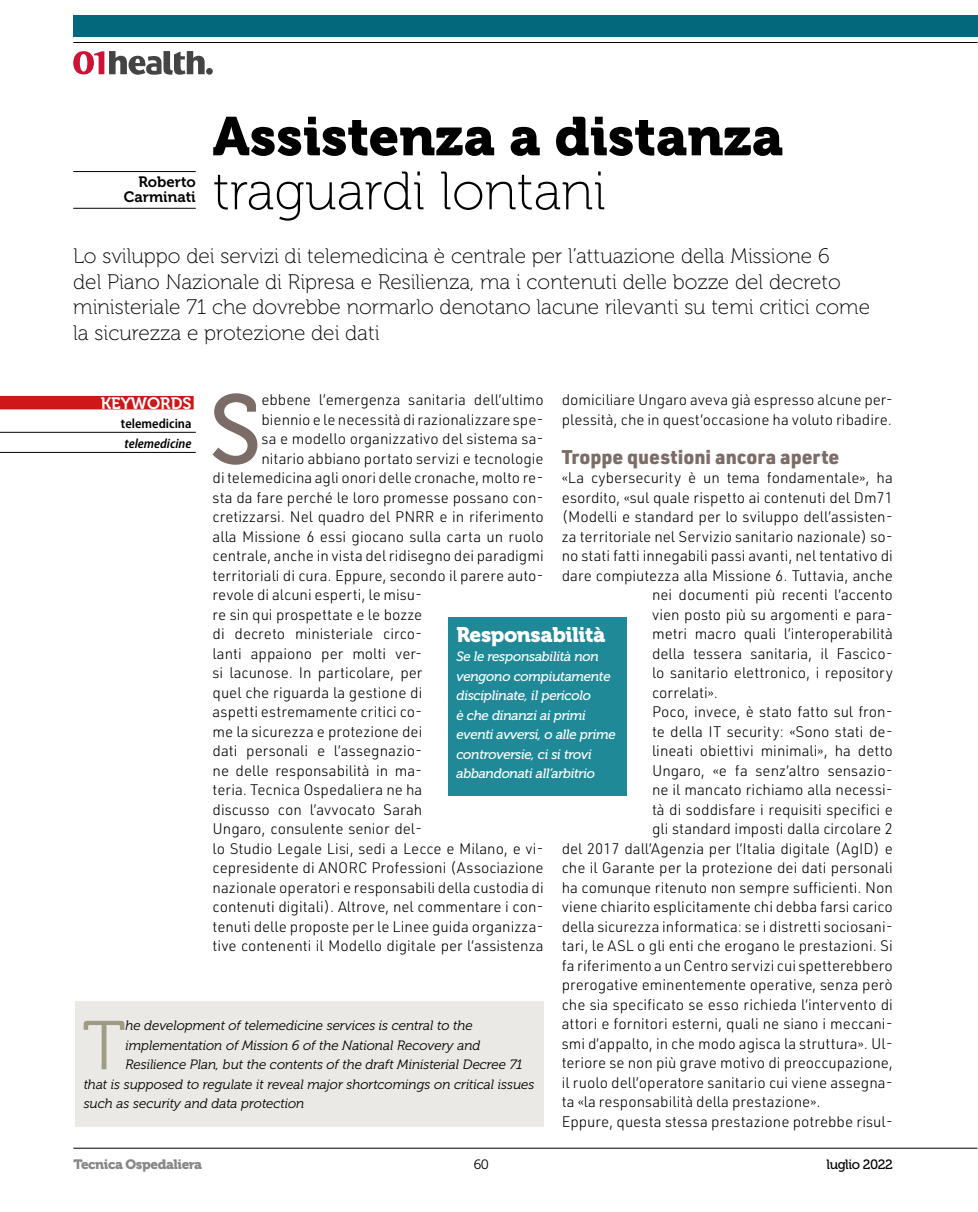
<style>
.page{position:relative;width:978px;height:1212px;background:#fff}
.page>*{position:absolute;margin:0;border:0;box-sizing:border-box;transform-origin:0 0}
.t1{font:97.8px "Museo 500";color:#7b6c67}
.t2{font:69px "Museo 300";color:#9e9c83}
.t3{font:54px "Museo 900";color:#000}
.t4{font:54px "Museo 100";color:#000}
.t5{font:21px/25.5px "Museo 100";color:#000}
.t6{font:21px "Museo 900";letter-spacing:-.02em;color:#fff}
.t7{font:900 19.5px "URWDIN";color:#7b6c67}
.t8{font:16.5px "Museo 700";color:#fff}
.t9{font:300 15px/19.5px "URWDIN";color:#000}
.t10{font:15px/15px "Museo 700";color:#000;text-align:right}
.t11{font:italic 13.5px "Museo 300";color:#000}
.t12{font:italic 13.5px/19.5px "Museo 500";letter-spacing:-.02em;color:#fff}
.t13{font:13.5px "Museo 900";letter-spacing:-.03em;color:#878787}
.t14{font:600 semi-condensed 13.5px "Myriad Pro";color:#000}
.t15{font:italic 600 semi-condensed 13.5px "Myriad Pro";color:#000}
.t16{font:13.5px "Museo 500";letter-spacing:-.03em;color:#000}
.t17{font:13.5px "Museo 300";color:#000}
</style>
<div class="page">
<hr style="left:73px;top:1148px;width:904px;height:1px;background:#000">
<hr style="left:73px;top:42px;width:904px;height:1px;background:#000">
<div style="left:73px;top:15px;width:905px;height:21px;background:#04687d"></div>
<div style="left:206px;top:68px;width:7px;height:7px;background:#444;border-radius:50%"></div>
<svg style="left:73px;top:51px;width:132px;height:24px"></svg>
<hr style="left:73px;top:171px;width:123px;height:1px;background:#000">
<hr style="left:73px;top:208px;width:123px;height:1px;background:#000">
<div style="left:0;top:396px;width:194px;height:13px;background:#cd1719"></div>
<hr style="left:0;top:432px;width:196px;height:1px;background:#000">
<hr style="left:0;top:452px;width:196px;height:1px;background:#000">
<div style="left:75px;top:1001px;width:469px;height:126px;background:#ebe9e5"></div>
<div style="left:448px;top:617px;width:179px;height:179px;background:#208998"></div>
<h3 class="t3" style="left:213px;top:106px;width:572px">Assistenza a distanza</h3>
<h3 class="t4" style="left:213px;top:162px;width:395px">traguardi lontani</h3>
<p class="t5" style="left:73px;top:244px;width:798px">Lo sviluppo dei servizi di telemedicina è centrale per l’attuazione della Missione 6<br>del Piano Nazionale di Ripresa e Resilienza, ma i contenuti delle bozze del decreto ministeriale 71 che dovrebbe normarlo denotano lacune rilevanti su temi critici come la sicurezza e protezione dei dati</p>
<p class="t10" style="left:124px;top:174px;width:74px">Roberto<br>Carminati</p>
<h1 class="t1" style="left:209px;top:376px;width:54px">S</h1>
<p class="t9" style="left:261px;top:390px;width:284px">ebbene l’emergenza sanitaria dell’ultimo</p>
<p class="t9" style="left:562px;top:390px;width:333px">domiciliare Ungaro aveva già espresso alcune per&shy;plessità, che in quest’occasione ha voluto ribadire.</p>
<h3 class="t7" style="left:562px;top:443px;width:279px">Troppe questioni ancora aperte</h3>
<p class="t9" style="left:562px;top:468px;width:333px">«La cybersecurity è un tema fondamentale», ha</p>
<p class="t9" style="left:562px;top:487px;width:333px">esordito, «sul quale rispetto ai contenuti del Dm71</p>
<p class="t9" style="left:562px;top:507px;width:333px">(Modelli e standard per lo sviluppo dell’assisten-</p>
<p class="t9" style="left:562px;top:526px;width:333px">za territoriale nel Servizio sanitario nazionale) so-</p>
<p class="t9" style="left:562px;top:546px;width:333px">no stati fatti innegabili passi avanti, nel tentativo di</p>
<p class="t9" style="left:562px;top:565px;width:333px">dare compiutezza alla Missione 6. Tuttavia, anche</p>
<p class="t9" style="left:652px;top:585px;width:242px">nei documenti più recenti l’accento</p>
<p class="t9" style="left:652px;top:604px;width:242px">vien posto più su argomenti e para-</p>
<p class="t9" style="left:652px;top:624px;width:242px">metri macro quali l’interoperabilità</p>
<p class="t9" style="left:652px;top:643px;width:242px">della tessera sanitaria, il Fascico-</p>
<p class="t9" style="left:652px;top:663px;width:242px">lo sanitario elettronico, i repository</p>
<p class="t9" style="left:652px;top:682px;width:68px">correlati».</p>
<p class="t9" style="left:652px;top:702px;width:242px">Poco, invece, è stato fatto sul fron-</p>
<p class="t9" style="left:652px;top:721px;width:242px">te della IT security: «Sono stati de-</p>
<p class="t9" style="left:652px;top:741px;width:242px">lineati obiettivi minimali», ha detto</p>
<p class="t9" style="left:652px;top:760px;width:242px">Ungaro, «e fa senz’altro sensazio-</p>
<p class="t9" style="left:652px;top:780px;width:242px">ne il mancato richiamo alla necessi-</p>
<p class="t9" style="left:652px;top:799px;width:242px">tà di soddisfare i requisiti specifici e</p>
<p class="t9" style="left:652px;top:819px;width:242px">gli standard imposti dalla circolare 2</p>
<p class="t9" style="left:562px;top:838px;width:333px">del 2017 dall’Agenzia per l’Italia digitale (AgID) e</p>
<p class="t9" style="left:562px;top:858px;width:333px">che il Garante per la protezione dei dati personali</p>
<p class="t9" style="left:562px;top:877px;width:333px">ha comunque ritenuto non sempre sufficienti. Non</p>
<p class="t9" style="left:562px;top:897px;width:333px">viene chiarito esplicitamente chi debba farsi carico</p>
<p class="t9" style="left:562px;top:916px;width:333px">della sicurezza informatica: se i distretti sociosani-</p>
<p class="t9" style="left:562px;top:936px;width:333px">tari, le ASL o gli enti che erogano le prestazioni. Si</p>
<p class="t9" style="left:562px;top:955px;width:333px">fa riferimento a un Centro servizi cui spetterebbero</p>
<p class="t9" style="left:562px;top:975px;width:333px">prerogative eminentemente operative, senza però</p>
<p class="t9" style="left:562px;top:994px;width:333px">che sia specificato se esso richieda l’intervento di</p>
<p class="t9" style="left:562px;top:1014px;width:333px">attori e fornitori esterni, quali ne siano i meccani-</p>
<p class="t9" style="left:562px;top:1033px;width:333px">smi d’appalto, in che modo agisca la struttura». Ul-</p>
<p class="t9" style="left:562px;top:1053px;width:333px">teriore se non più grave motivo di preoccupazione,</p>
<p class="t9" style="left:562px;top:1072px;width:333px">il ruolo dell’operatore sanitario cui viene assegna-</p>
<p class="t9" style="left:562px;top:1092px;width:260px">ta «la responsabilità della prestazione».</p>
<p class="t9" style="left:562px;top:1111px;width:333px">Eppure, questa stessa prestazione potrebbe risul-</p>
<p class="t8" style="left:101px;top:394px;width:92px">KEYWORDS</p>
<p class="t14" style="left:121px;top:415px;width:72px">telemedicina</p>
<p class="t15" style="left:125px;top:435px;width:68px">telemedicine</p>
<p class="t9" style="left:261px;top:409px;width:284px">biennio e le necessità di razionalizzare spe-</p>
<p class="t9" style="left:261px;top:429px;width:284px">sa e modello organizzativo del sistema sa-</p>
<p class="t9" style="left:261px;top:448px;width:284px">nitario abbiano portato servizi e tecnologie</p>
<p class="t9" style="left:213px;top:468px;width:333px">di telemedicina agli onori delle cronache, molto re-</p>
<p class="t9" style="left:213px;top:487px;width:333px">sta da fare perché le loro promesse possano con-</p>
<p class="t9" style="left:213px;top:507px;width:333px">cretizzarsi. Nel quadro del PNRR e in riferimento</p>
<p class="t9" style="left:213px;top:526px;width:333px">alla Missione 6 essi giocano sulla carta un ruolo</p>
<p class="t9" style="left:213px;top:546px;width:333px">centrale, anche in vista del ridisegno dei paradigmi</p>
<p class="t9" style="left:213px;top:565px;width:333px">territoriali di cura. Eppure, secondo il parere auto-</p>
<p class="t9" style="left:213px;top:585px;width:211px">revole di alcuni esperti, le misu-</p>
<p class="t9" style="left:213px;top:604px;width:211px">re sin qui prospettate e le bozze</p>
<p class="t9" style="left:213px;top:624px;width:211px">di decreto ministeriale circo-</p>
<p class="t9" style="left:213px;top:643px;width:211px">lanti appaiono per molti ver-</p>
<p class="t9" style="left:213px;top:663px;width:211px">si lacunose. In particolare, per</p>
<p class="t9" style="left:213px;top:682px;width:211px">quel che riguarda la gestione di</p>
<p class="t9" style="left:213px;top:702px;width:211px">aspetti estremamente critici co-</p>
<p class="t9" style="left:213px;top:721px;width:211px">me la sicurezza e protezione dei</p>
<p class="t9" style="left:213px;top:741px;width:211px">dati personali e l’assegnazio-</p>
<p class="t9" style="left:213px;top:760px;width:211px">ne delle responsabilità in ma-</p>
<p class="t9" style="left:213px;top:780px;width:211px">teria. Tecnica Ospedaliera ne ha</p>
<p class="t9" style="left:213px;top:799px;width:211px">discusso con l’avvocato Sarah</p>
<p class="t9" style="left:213px;top:819px;width:211px">Ungaro, consulente senior del-</p>
<p class="t9" style="left:213px;top:838px;width:333px">lo Studio Legale Lisi, sedi a Lecce e Milano, e vi-</p>
<p class="t9" style="left:213px;top:858px;width:333px">cepresidente di ANORC Professioni (Associazione</p>
<p class="t9" style="left:213px;top:877px;width:333px">nazionale operatori e responsabili della custodia di</p>
<p class="t9" style="left:213px;top:897px;width:333px">contenuti digitali). Altrove, nel commentare i con-</p>
<p class="t9" style="left:213px;top:916px;width:333px">tenuti delle proposte per le Linee guida organizza-</p>
<p class="t9" style="left:213px;top:936px;width:333px">tive contenenti il Modello digitale per l’assistenza</p>
<h3 class="t6" style="left:456px;top:622px;width:150px">Responsabilità</h3>
<p class="t12" style="left:456px;top:647px;width:161px">Se le responsabilità non vengono compiutamente disciplinate, il pericolo<br>è che dinanzi ai primi eventi avversi, o alle prime controversie, ci si trovi abbandonati all’arbitrio</p>
<h2 class="t2" style="left:83px;top:1008px;width:44px">T</h2>
<p class="t11" style="left:125px;top:1018px;width:349px">he development of telemedicine services is central to the</p>
<p class="t11" style="left:125px;top:1038px;width:357px">implementation of Mission 6 of the National Recovery and</p>
<p class="t11" style="left:125px;top:1057px;width:398px">Resilience Plan, but the contents of the draft Ministerial Decree 71</p>
<p class="t11" style="left:84px;top:1077px;width:452px">that is supposed to regulate it reveal major shortcomings on critical issues</p>
<p class="t11" style="left:84px;top:1096px;width:222px">such as security and data protection</p>
<p class="t13" style="left:73px;top:1157px;width:130px">Tecnica Ospedaliera</p>
<p class="t17" style="left:474px;top:1157px;width:17px">60</p>
<p class="t16" style="left:826px;top:1157px;width:68px">luglio 2022</p>
</div>
